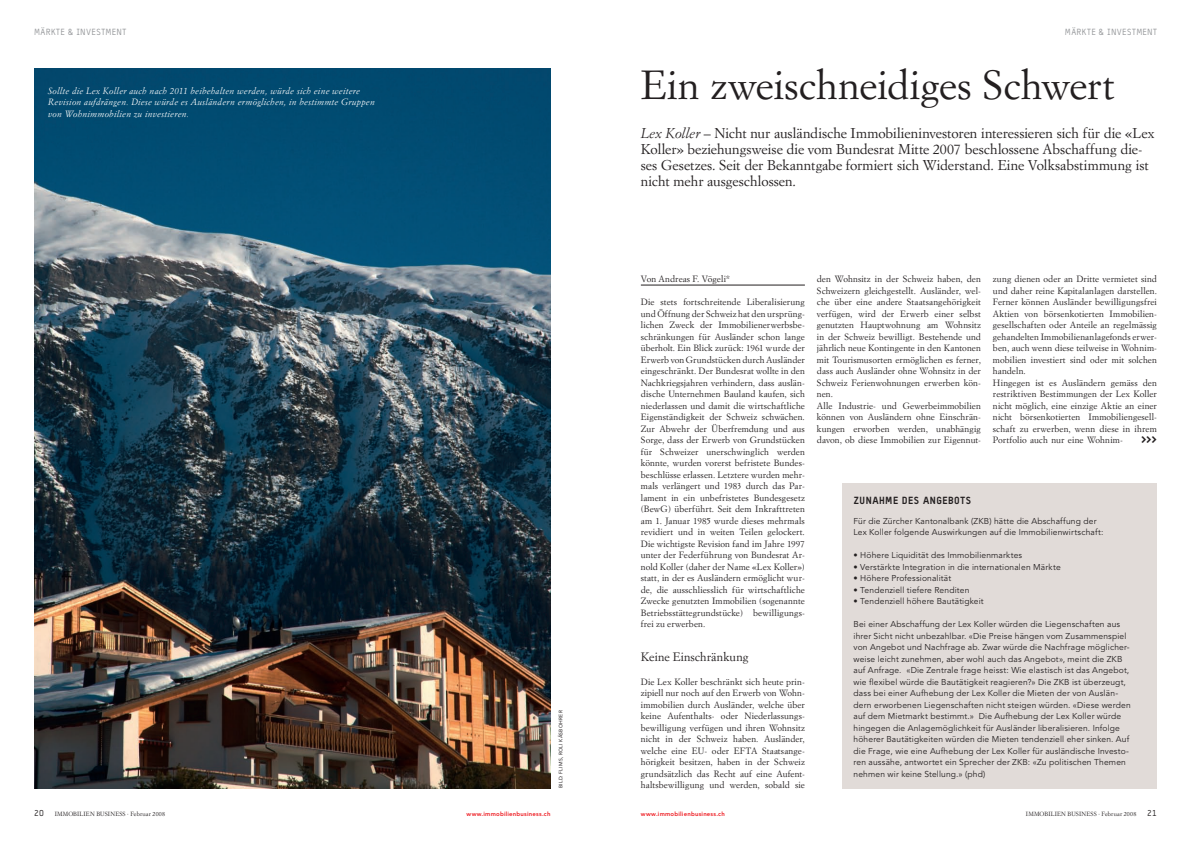
<style>
.page{position:relative;width:1191px;height:842px;background:#fff}
.page>*{position:absolute;margin:0;border:0;box-sizing:border-box;transform-origin:0 0}
.Titel_40pt{font:40px "Simoncini Garamond";letter-spacing:.005em;color:#231f20}
.Lead{font:14px/16px "Simoncini Garamond";letter-spacing:-.005em;color:#231f20}
.Zwischentitel{font:12px "Simoncini Garamond";letter-spacing:.005em;color:#231f20}
.t1{font:900 12px "Typestar";color:#231f20}
.Box_Titel{font:900 10px "Typestar";letter-spacing:.04em;color:#231f20}
.Lauftext{font:9px/11.5px "Simoncini Garamond";letter-spacing:.015em;color:#231f20;text-align:justify}
.t2{font:italic 9px/11.5px "Simoncini Garamond";letter-spacing:.025em;color:#fff}
.Spitzmarke{font:9px "Typestar";letter-spacing:.045em;color:#939598}
.Autorenzeile{font:9px "Simoncini Garamond";letter-spacing:.005em;color:#231f20}
.t3{font:8.5px/11.5px "Avenir";letter-spacing:.015em;color:#231f20}
.t4{font:6px "Simoncini Garamond";letter-spacing:.025em;color:#231f20}
.t5{font:800 6px "Avenir";letter-spacing:.035em;color:#ee1d23}
.Bildquelle{font:5px "Avenir";letter-spacing:.05em;color:#231f20}
.s1{font-style:italic}
.s2{font-family:"Typestar";font-size:9px}
</style>
<div class="page">
<hr style="left:641px;top:285px;width:164px;height:1px;background:#231f20">
<img style="left:34px;top:68px;width:516px;height:720px">
<div style="left:842px;top:483px;width:315px;height:305px;background:#e1dbd8"></div>
<p class="Spitzmarke" style="left:34px;top:27px;width:94px">MÄRKTE &amp; INVESTMENT</p>
<p class="t2" style="left:48px;top:85px;width:328px">Sollte die Lex Koller auch nach 2011 beibehalten werden, würde sich eine weitere<br>Revision aufdrängen. Diese würde es Ausländern ermöglichen, in bestimmte Gruppen von Wohnimmobilien zu investieren.</p>
<p class="Bildquelle" style="left:558px;top:788px;width:79px;rotate:-90deg">BILD: FLIMS, ROLI KÄSBOHRER</p>
<p class="Spitzmarke" style="left:1064px;top:27px;width:94px">MÄRKTE &amp; INVESTMENT</p>
<p class="Titel_40pt" style="left:641px;top:61px;width:476px">Ein zweischneidiges Schwert</p>
<p class="Lead" style="left:641px;top:124px;width:515px"><span class="s1">Lex Koller</span> – Nicht nur ausländische Immobilieninvestoren interessieren sich für die «Lex Koller» beziehungsweise die vom Bundesrat Mitte 2007 beschlossene Abschaffung die&shy;ses Gesetzes. Seit der Bekanntgabe formiert sich Widerstand. Eine Volksabstimmung ist nicht mehr ausgeschlossen.</p>
<p class="Autorenzeile" style="left:641px;top:273px;width:91px">Von Andreas F. Vögeli*</p>
<p class="Lauftext" style="left:641px;top:296px;width:165px">Die stets fortschreitende Liberalisierung und Öffnung der Schweiz hat den ursprüng&shy;lichen Zweck der Immobilienerwerbsbe&shy;schränkungen für Ausländer schon lange überholt. Ein Blick zurück: 1961 wurde der Erwerb von Grundstücken durch Ausländer eingeschränkt. Der Bundesrat wollte in den Nachkriegsjahren verhindern, dass auslän&shy;dische Unternehmen Bauland kaufen, sich niederlassen und damit die wirtschaftliche Eigenständigkeit der Schweiz schwächen.<br>Zur Abwehr der Überfremdung und aus Sorge, dass der Erwerb von Grundstücken für Schweizer unerschwinglich werden könnte, wurden vorerst befristete Bundes&shy;beschlüsse erlassen. Letztere wurden mehr&shy;mals verlängert und 1983 durch das Par&shy;lament in ein unbefristetes Bundesgesetz (BewG) überführt. Seit dem Inkrafttreten am 1. Januar 1985 wurde dieses mehrmals revidiert und in weiten Teilen gelockert.<br>Die wichtigste Revision fand im Jahre 1997 unter der Federführung von Bundesrat Ar&shy;nold Koller (daher der Name «Lex Koller») statt, in der es Ausländern ermöglicht wur&shy;de, die ausschliesslich für wirtschaftliche Zwecke genutzten Immobilien (sogenannte Betriebsstättegrundstücke) bewilligungs&shy;frei zu erwerben.</p>
<p class="Zwischentitel" style="left:641px;top:649px;width:109px">Keine Einschränkung</p>
<p class="Lauftext" style="left:641px;top:675px;width:165px">Die Lex Koller beschränkt sich heute prin&shy;zipiell nur noch auf den Erwerb von Wohn&shy;immobilien durch Ausländer, welche über keine Aufenthalts- oder Niederlassungs&shy;bewilligung verfügen und ihren Wohnsitz nicht in der Schweiz haben. Ausländer, welche eine EU- oder EFTA Staatsange&shy;hörigkeit besitzen, haben in der Schweiz grundsätzlich das Recht auf eine Aufent&shy;haltsbewilligung und werden, sobald sie</p>
<p class="Lauftext" style="left:817px;top:273px;width:165px">den Wohnsitz in der Schweiz haben, den Schweizern gleichgestellt. Ausländer, wel&shy;che über eine andere Staatsangehörigkeit verfügen, wird der Erwerb einer selbst genutzten Hauptwohnung am Wohnsitz in der Schweiz bewilligt. Bestehende und jährlich neue Kontingente in den Kantonen mit Tourismusorten ermöglichen es ferner, dass auch Ausländer ohne Wohnsitz in der Schweiz Ferienwohnungen erwerben kön&shy;nen.</p>
<p class="Lauftext" style="left:817px;top:399px;width:165px">Alle Industrie- und Gewerbeimmobilien können von Ausländern ohne Einschrän&shy;kungen erworben werden, unabhängig davon, ob diese Immobilien zur Eigennut-</p>
<p class="Lauftext" style="left:993px;top:273px;width:165px">zung dienen oder an Dritte vermietet sind und daher reine Kapitalanlagen darstellen.<br>Ferner können Ausländer bewilligungsfrei Aktien von börsenkotierten Immobilien&shy;gesellschaften oder Anteile an regelmässig gehandelten Immobilienanlagefonds erwer&shy;ben, auch wenn diese teilweise in Wohnim&shy;mobilien investiert sind oder mit solchen handeln.</p>
<p class="Lauftext" style="left:993px;top:376px;width:165px">Hingegen ist es Ausländern gemäss den restriktiven Bestimmungen der Lex Koller nicht möglich, eine einzige Aktie an einer nicht börsenkotierten Immobiliengesell&shy;schaft zu erwerben, wenn diese in ihrem Portfolio auch nur eine Wohnim-</p>
<p class="t1" style="left:1141px;top:431px;width:17px">›››</p>
<p class="Box_Titel" style="left:853px;top:494px;width:119px">ZUNAHME DES ANGEBOTS</p>
<p class="t3" style="left:853px;top:515px;width:251px">Für die Zürcher Kantonalbank (ZKB) hätte die Abschaffung der<br>Lex Koller folgende Auswirkungen auf die Immobilienwirtschaft:</p>
<p class="t3" style="left:853px;top:550px;width:170px">• Höhere Liquidität des Immobilienmarktes</p>
<p class="t3" style="left:853px;top:561px;width:209px">• Verstärkte Integration in die internationalen Märkte</p>
<p class="t3" style="left:853px;top:573px;width:99px">• Höhere Professionalität</p>
<p class="t3" style="left:853px;top:584px;width:117px">• Tendenziell tiefere Renditen</p>
<p class="t3" style="left:853px;top:596px;width:132px">• Tendenziell höhere Bautätigkeit</p>
<p class="t3" style="left:853px;top:619px;width:279px">Bei einer Abschaffung der Lex Koller würden die Liegenschaften aus ihrer Sicht nicht unbezahlbar. «Die Preise hängen vom Zusammenspiel von Angebot und Nachfrage ab. Zwar würde die Nachfrage möglicher&shy;weise leicht zunehmen, aber wohl auch das Angebot», meint die ZKB auf Anfrage. «Die Zentrale frage heisst: Wie elastisch ist das Angebot, wie flexibel würde die Bautätigkeit reagieren?» Die ZKB ist überzeugt, dass bei einer Aufhebung der Lex Koller die Mieten der von Auslän&shy;dern erworbenen Liegenschaften nicht steigen würden. «Diese werden auf dem Mietmarkt bestimmt.» Die Aufhebung der Lex Koller würde hingegen die Anlagemöglichkeit für Ausländer liberalisieren. Infolge höherer Bautätigkeiten würden die Mieten tendenziell eher sinken. Auf die Frage, wie eine Aufhebung der Lex Koller für ausländische Investo&shy;ren aussähe, antwortet ein Sprecher der ZKB: «Zu politischen Themen nehmen wir keine Stellung.» (phd)</p>
<p class="t4" style="left:34px;top:811px;width:133px"><span class="s2">20</span> Immobilien BUSINESS · Februar 2008</p>
<p class="t5" style="left:466px;top:811px;width:85px">www.immobilienbusiness.ch</p>
<p class="t5" style="left:641px;top:811px;width:85px">www.immobilienbusiness.ch</p>
<p class="t4" style="left:1026px;top:811px;width:132px">Immobilien BUSINESS · Februar 2008 <span class="s2">21</span></p>
</div>
